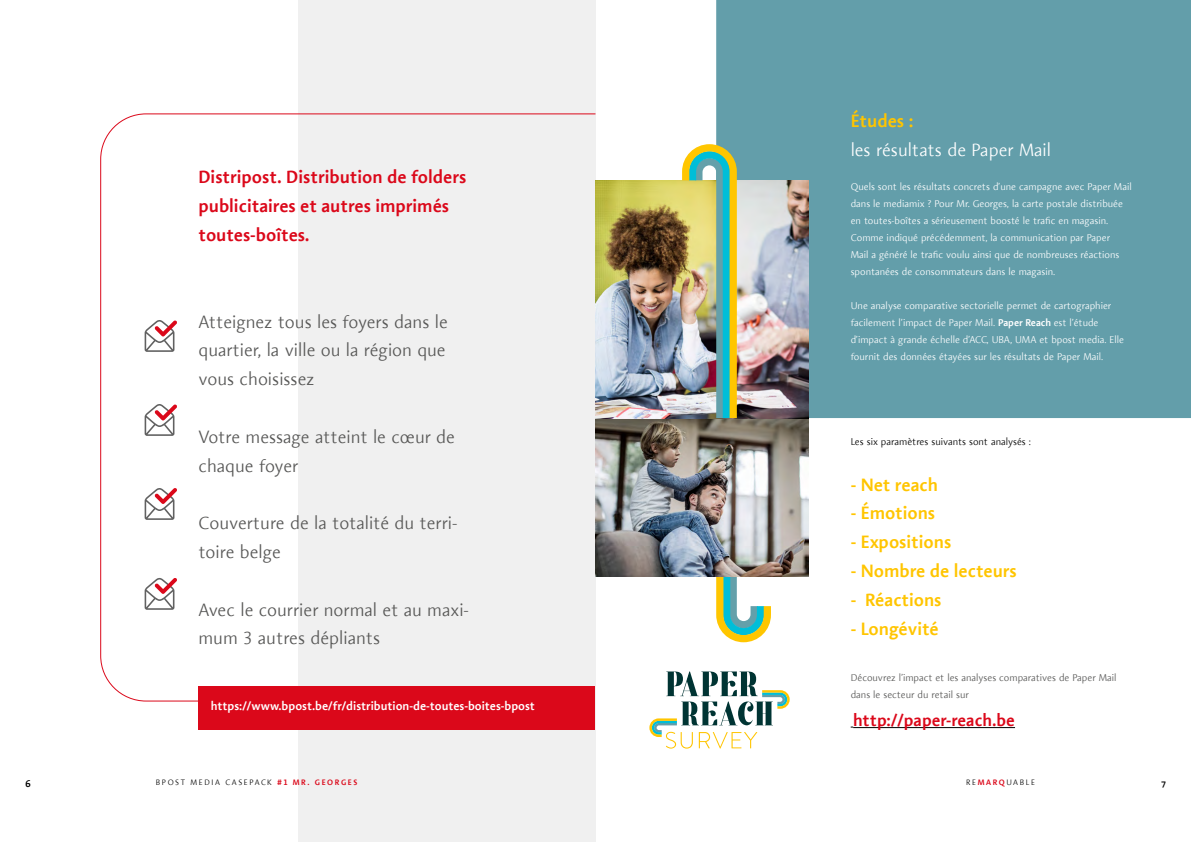
<style>
.page{position:relative;width:1191px;height:842px;background:#fff}
.page>*{position:absolute;margin:0;border:0;box-sizing:border-box;transform-origin:0 0}
.t1{font:300 18px/28.8px "Aroma No 2 LT Com";color:#575756}
.t2{font:600 18px/28.8px "Aroma No 2 LT Com";color:#db081a}
.t3{font:600 18px "Aroma No 2 LT Com";color:#ffc500}
.t4{font:300 18px "Aroma No 2 LT Com";color:#fff}
.t5{font:600 17px "Aroma No 2 LT Com";color:#db081a}
.t6{font:600 12px "Aroma No 2 LT Com";color:#fff}
.t7{font:300 10px/17px "Aroma No 2 LT Com";color:#fff}
.t8{font:300 10px/17px "Aroma No 2 LT Com";color:#575756}
.t9{font:300 10px "Aroma No 2 LT Com";color:#000}
.t10{font:600 10px "Aroma No 2 LT Com";color:#000}
.t11{font:600 9px "Aroma LT";color:#000}
.t12{font:300 8px "Aroma No 2 LT Com";letter-spacing:.2em;color:#000}
.s1{font-weight:600}
.s2{font-weight:600;color:#db081a}
</style>
<div class="page">
<div style="left:298px;top:0;width:297px;height:842px;background:#f0f0f0"></div>
<div style="left:716px;top:0;width:475px;height:418px;background:#639eaa"></div>
<img style="left:596px;top:418px;width:212px;height:159px">
<hr style="left:853px;top:727px;width:162px;height:1px;background:#000">
<img style="left:596px;top:181px;width:212px;height:237px">
<svg style="left:100px;top:113px;width:496px;height:589px"></svg>
<svg style="left:649px;top:671px;width:140px;height:78px"></svg>
<svg style="left:145px;top:404px;width:32px;height:32px"></svg>
<svg style="left:145px;top:578px;width:32px;height:32px"></svg>
<svg style="left:145px;top:320px;width:32px;height:32px"></svg>
<svg style="left:145px;top:488px;width:32px;height:32px"></svg>
<div style="left:198px;top:686px;width:397px;height:44px;background:#db081a"></div>
<img style="left:682px;top:144px;width:89px;height:498px">
<h1 class="t2" style="left:198px;top:162px;width:269px">Distripost. Distribution de folders publicitaires et autres imprimés toutes-boîtes.</h1>
<h1 class="t1" style="left:198px;top:307px;width:251px;text-align:justify">Atteignez tous les foyers dans le quartier, la ville ou la région que vous choisissez</h1>
<h1 class="t1" style="left:198px;top:422px;width:258px">Votre message atteint le cœur de chaque foyer</h1>
<h1 class="t1" style="left:198px;top:508px;width:260px">Couverture de la totalité du terri&shy;toire belge</h1>
<h1 class="t1" style="left:198px;top:595px;width:272px">Avec le courrier normal et au maxi&shy;mum 3 autres dépliants</h1>
<p class="t6" style="left:211px;top:698px;width:326px">https://www.bpost.be/fr/distribution-de-toutes-boites-bpost</p>
<h1 class="t3" style="left:850px;top:109px;width:64px">Études :</h1>
<h1 class="t4" style="left:850px;top:138px;width:202px">les résultats de Paper Mail</h1>
<p class="t7" style="left:850px;top:178px;width:282px">Quels sont les résultats concrets d’une campagne avec Paper Mail dans le mediamix ? Pour Mr. Georges, la carte postale distribuée en toutes-boîtes a sérieusement boosté le trafic en magasin.<br>Comme indiqué précédemment, la communication par Paper<br>Mail a généré le trafic voulu ainsi que de nombreuses réactions spontanées de consommateurs dans le magasin.</p>
<p class="t7" style="left:850px;top:297px;width:275px">Une analyse comparative sectorielle permet de cartographier facilement l’impact de Paper Mail. <span class="s1">Paper Reach</span> est l’étude d’impact à grande échelle d’ACC, UBA, UMA et bpost media. Elle fournit des données étayées sur les résultats de Paper Mail.</p>
<p class="t9" style="left:850px;top:435px;width:182px">Les six paramètres suivants sont analysés :</p>
<h1 class="t3" style="left:850px;top:473px;width:89px">- Net reach</h1>
<h1 class="t3" style="left:850px;top:501px;width:86px">- Émotions</h1>
<h1 class="t3" style="left:850px;top:530px;width:102px">- Expositions</h1>
<h1 class="t3" style="left:850px;top:559px;width:168px">- Nombre de lecteurs</h1>
<h1 class="t3" style="left:850px;top:588px;width:92px">- Réactions</h1>
<h1 class="t3" style="left:850px;top:617px;width:90px">- Longévité</h1>
<p class="t8" style="left:850px;top:668px;width:267px">Découvrez l’impact et les analyses comparatives de Paper Mail dans le secteur du retail sur</p>
<h2 class="t5" style="left:853px;top:709px;width:163px">http://paper-reach.be</h2>
<p class="t10" style="left:26px;top:777px;width:7px">6</p>
<p class="t12" style="left:156px;top:778px;width:203px">BPOST MEDIA CASEPACK <span class="s2">#1 MR. GEORGES</span></p>
<p class="t12" style="left:966px;top:778px;width:70px">RE<span class="s2">MARQ</span>UABLE</p>
<p class="t11" style="left:1161px;top:777px;width:6px">7</p>
</div>
